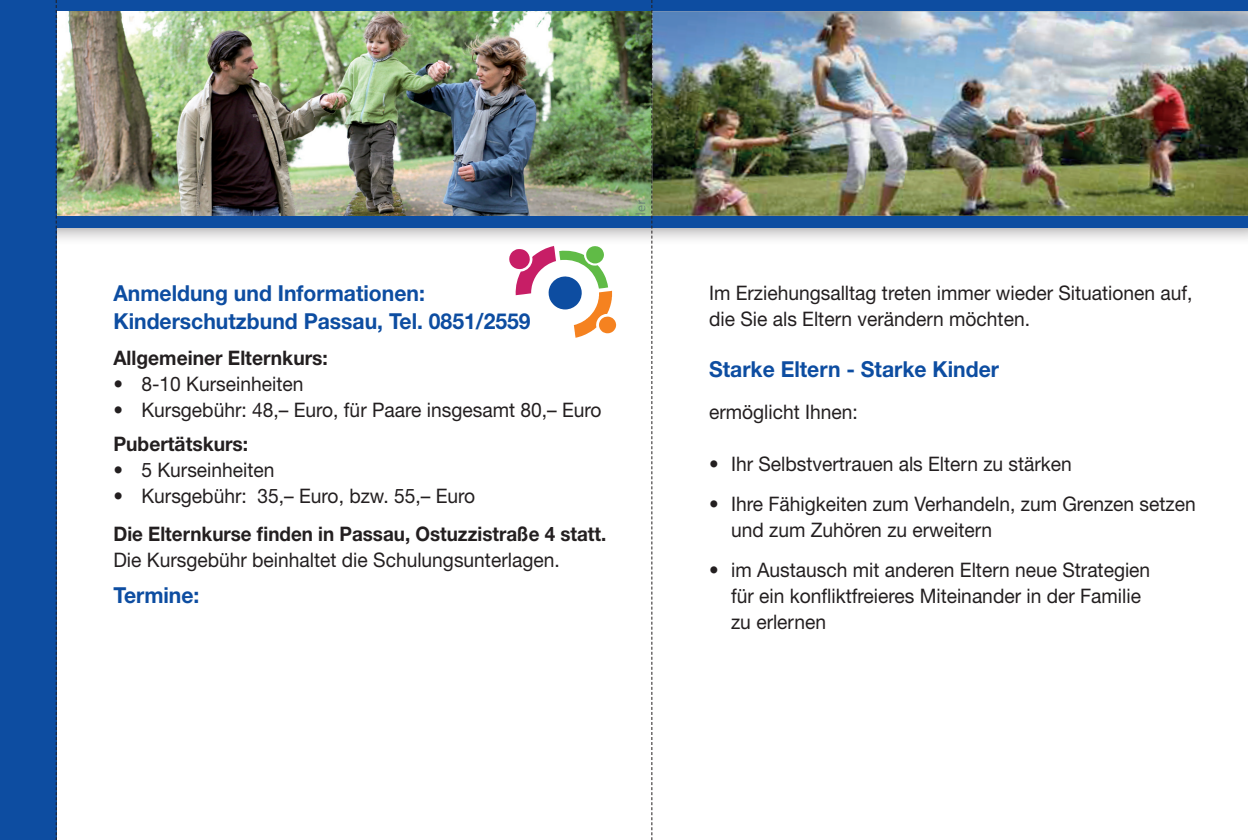
<style>
.page{position:relative;width:1248px;height:840px;background:#fff}
.page>*{position:absolute;margin:0;border:0;box-sizing:border-box;transform-origin:0 0}
.t1{font:700 22px/28px "Helvetica Neue";color:#0d4da1;scale:.96 1}
.t2{font:20px/26px "Helvetica Neue";color:#231f20;scale:.96 1}
.t3{font:700 20px "Helvetica Neue";color:#231f20;scale:.94 1}
.t4{font:700 20px "Helvetica Neue";color:#231f20;scale:.96 1}
</style>
<div class="page">
<svg style="left:509px;top:246px;width:107px;height:91px"></svg>
<div style="left:0;top:0;width:1247px;height:246px;background:#231f20;opacity:.6"></div>
<div style="left:0;top:0;width:1247px;height:227px;background:#0d4da1"></div>
<img style="left:57px;top:11px;width:594px;height:204px">
<img style="left:652px;top:11px;width:595px;height:204px">
<svg style="left:651px;top:0;width:1px;height:839px"></svg>
<div style="left:0;top:0;width:57px;height:839px;background:#0d4da1"></div>
<svg style="left:56px;top:0;width:1px;height:839px"></svg>
<p class="t1" style="left:113px;top:278px;width:436px">Anmeldung und Informationen:<br>Kinderschutzbund Passau, Tel. 0851/2559</p>
<p class="t4" style="left:113px;top:345px;width:225px">Allgemeiner Elternkurs:</p>
<p class="t2" style="left:113px;top:370px;width:199px">• 8-10 Kurseinheiten</p>
<p class="t2" style="left:113px;top:396px;width:510px">• Kursgebühr: 48,– Euro, für Paare insgesamt 80,– Euro</p>
<p class="t4" style="left:113px;top:431px;width:142px">Pubertätskurs:</p>
<p class="t2" style="left:113px;top:456px;width:169px">• 5 Kurseinheiten</p>
<p class="t2" style="left:113px;top:482px;width:378px">• Kursgebühr: 35,– Euro, bzw. 55,– Euro</p>
<p class="t3" style="left:113px;top:521px;width:526px">Die Elternkurse finden in Passau, Ostuzzistraße 4 statt.</p>
<p class="t2" style="left:113px;top:546px;width:466px">Die Kursgebühr beinhaltet die Schulungsunterlagen.</p>
<p class="t1" style="left:113px;top:580px;width:91px">Termine:</p>
<p class="t2" style="left:709px;top:279px;width:505px">Im Erziehungsalltag treten immer wieder Situationen auf, die Sie als Eltern verändern möchten.</p>
<p class="t1" style="left:709px;top:354px;width:303px">Starke Eltern - Starke Kinder</p>
<p class="t2" style="left:709px;top:398px;width:156px">ermöglicht Ihnen:</p>
<p class="t2" style="left:709px;top:450px;width:379px">• Ihr Selbstvertrauen als Eltern zu stärken</p>
<p class="t2" style="left:731px;top:490px;width:485px;text-indent:-22px">• Ihre Fähigkeiten zum Verhandeln, zum Grenzen setzen und zum Zuhören zu erweitern</p>
<p class="t2" style="left:731px;top:556px;width:438px;text-indent:-22px">• im Austausch mit anderen Eltern neue Strategien für ein konfliktfreieres Miteinander in der Familie zu erlernen</p>
</div>
